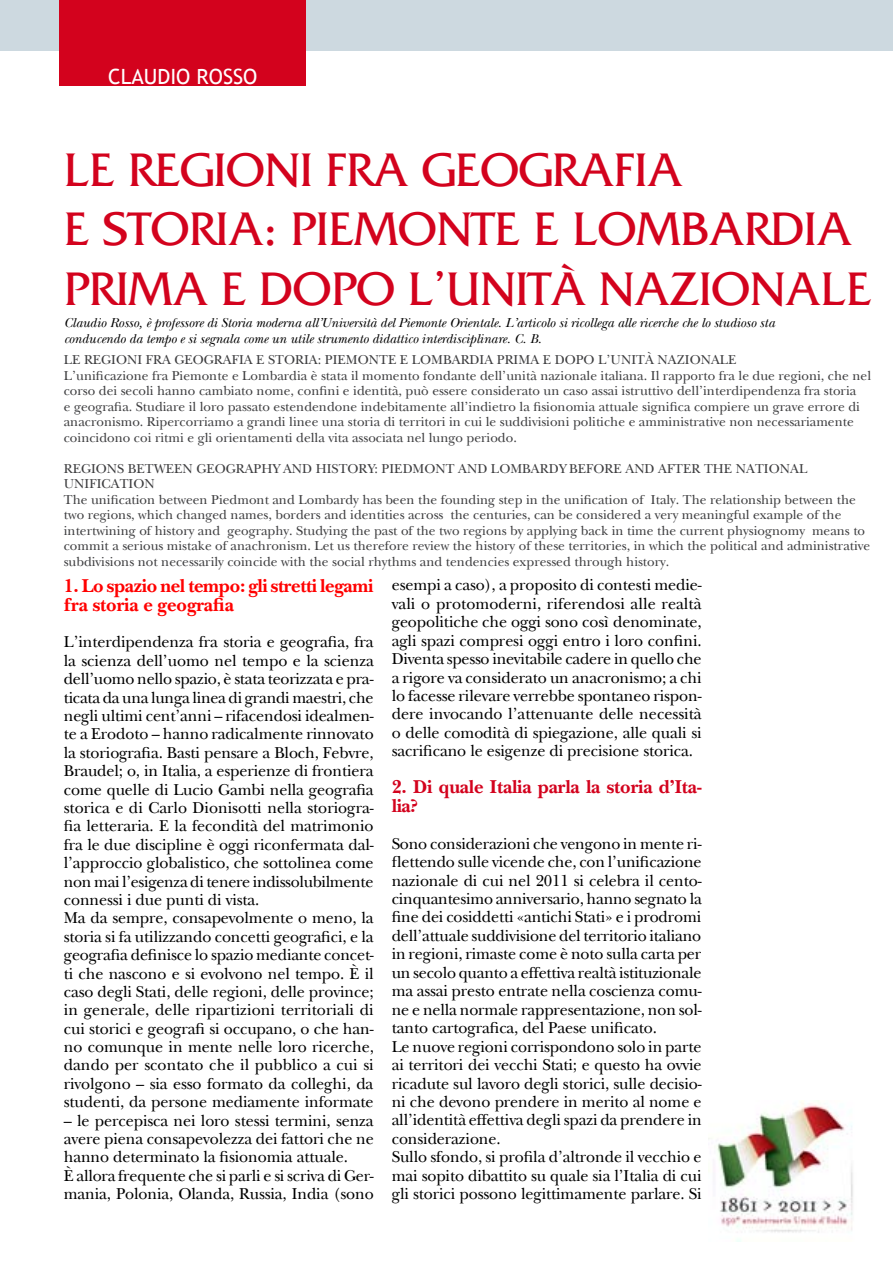
<style>
.page{position:relative;width:893px;height:1263px;background:#fff}
.page>*{position:absolute;margin:0;border:0;box-sizing:border-box;transform-origin:0 0}
.t1{font:49.5px/59.4px "Friz Quadrata";letter-spacing:-.005em;color:#d3021d}
.t2{font:21px "Trebuchet MS";color:#fff}
.t3{font:700 19.5px/18.5px "New Baskerville";letter-spacing:-.02em;color:#f00}
.t4{font:700 19.5px/18.5px "New Baskerville";letter-spacing:-.01em;color:#d3021d}
.t5{font:16.5px/18.5px "New Baskerville";letter-spacing:-.005em;color:#000}
.t6{font:13.5px/15.6px "New Baskerville";color:#3e3e40}
.t7{font:italic 13.5px/15.5px "New Baskerville";color:#000}
</style>
<div class="page">
<img style="left:708px;top:1101px;width:145px;height:141px">
<div style="left:0;top:0;width:893px;height:51px;background:#cdd9e0"></div>
<div style="left:60px;top:0;width:246px;height:86px;background:#d3021d"></div>
<svg style="left:831px;top:1189px;width:12px;height:10px"></svg>
<p class="t2" style="left:108px;top:64px;width:151px">CLAUDIO ROSSO</p>
<h1 class="t1" style="left:64px;top:139px;width:809px">LE REGIONI FRA GEOGRAFIA<br>E STORIA: PIEMONTE E LOMBARDIA<br>PRIMA E DOPO l’UNITÀ NAZIONALE</h1>
<p class="t7" style="left:64px;top:315px;width:712px">Claudio Rosso, è professore di Storia moderna all’Università del Piemonte Orientale. L’articolo si ricollega alle ricerche che lo studioso sta conducendo da tempo e si segnala come un utile strumento didattico interdisciplinare. C. B.</p>
<p class="t6" style="left:64px;top:352px;width:809px">LE REGIONI FRA GEOGRAFIA E STORIA: PIEMONTE E LOMBARDIA PRIMA E DOPO l ’UNITÀ NAZIONALE<br>L’unificazione fra Piemonte e Lombardia è stata il momento fondante dell’unità nazionale italiana. Il rapporto fra le due regioni, che nel corso dei secoli hanno cambiato nome, confini e identità, può essere considerato un caso assai istruttivo dell’interdipendenza fra storia<br>e geografia. Studiare il loro passato estendendone indebitamente all’indietro la fisionomia attuale significa compiere un grave errore di anacronismo. Ripercorriamo a grandi linee una storia di territori in cui le suddivisioni politiche e amministrative non necessariamente coincidono coi ritmi e gli orientamenti della vita associata nel lungo periodo.</p>
<p class="t6" style="left:64px;top:461px;width:19px">Regions</p>
<p class="t6" style="left:128px;top:461px;width:10px">bet</p>
<p class="t6" style="left:154px;top:461px;width:22px">ween</p>
<p class="t6" style="left:196px;top:461px;width:21px">Geograp</p>
<p class="t6" style="left:261px;top:461px;width:33px">hy and</p>
<p class="t6" style="left:316px;top:461px;width:10px">Histor</p>
<p class="t6" style="left:368px;top:461px;width:33px">y: Piedmont</p>
<p class="t6" style="left:458px;top:461px;width:11px">and</p>
<p class="t6" style="left:491px;top:461px;width:20px">Lombard</p>
<p class="t6" style="left:559px;top:461px;width:21px">y before</p>
<p class="t6" style="left:625px;top:461px;width:11px">and</p>
<p class="t6" style="left:658px;top:461px;width:10px">after</p>
<p class="t6" style="left:704px;top:461px;width:42px">thenational</p>
<p class="t6" style="left:64px;top:476px;width:808px">unification<br>The unification between Piedmont and Lombardy has been the founding step in the unification of Italy. The relationship between the two regions, which changed names, borders and identities across the centuries, can be considered a very meaningful example of the intertwining of history and geography. Studying the past of the two regions by applying back in time the current physiognomy means to commit a serious mistake of anachronism. Let us therefore review the history of these territories, in which the political and administrative subdivisions not necessarily coincide with the social rhythms and tendencies expressed through history.</p>
<p class="t3" style="left:64px;top:577px;width:311px">1. Lo spazio nel tempo: gli stretti legami fra storia e geografia</p>
<p class="t5" style="left:64px;top:633px;width:312px">L’interdipendenza fra storia e geografia, fra la scienza dell’uomo nel tempo e la scienza dell’uomo nello spazio, è stata teorizzata e pra&shy;ticata da una lunga linea di grandi maestri, che negli ultimi cent’anni – rifacendosi idealmen&shy;te a Erodoto – hanno radicalmente rinnovato la storiografia. Basti pensare a Bloch, Febvre, Braudel; o, in Italia, a esperienze di frontiera come quelle di Lucio Gambi nella geografia storica e di Carlo Dionisotti nella storiogra&shy;fia letteraria. E la fecondità del matrimonio fra le due discipline è oggi riconfermata dal&shy;l’approccio globalistico, che sottolinea come non mai l’esigenza di tenere indissolubilmente connessi i due punti di vista.<br>Ma da sempre, consapevolmente o meno, la storia si fa utilizzando concetti geografici, e la geografia definisce lo spazio mediante concet&shy;ti che nascono e si evolvono nel tempo. È il caso degli Stati, delle regioni, delle province; in generale, delle ripartizioni territoriali di cui storici e geografi si occupano, o che han&shy;no comunque in mente nelle loro ricerche, dando per scontato che il pubblico a cui si rivolgono – sia esso formato da colleghi, da studenti, da persone mediamente informate</p>
<p class="t5" style="left:64px;top:1111px;width:311px">– le percepisca nei loro stessi termini, senza avere piena consapevolezza dei fattori che ne hanno determinato la fisionomia attuale.<br>È allora frequente che si parli e si scriva di Ger&shy;mania, Polonia, Olanda, Russia, India (sono</p>
<p class="t5" style="left:392px;top:576px;width:311px;text-align:justify">esempi a caso), a proposito di contesti medie&shy;vali o protomoderni, riferendosi alle realtà geopolitiche che oggi sono così denominate, agli spazi compresi oggi entro i loro confini.<br>Diventa spesso inevitabile cadere in quello che a rigore va considerato un anacronismo; a chi lo facesse rilevare verrebbe spontaneo rispon&shy;dere invocando l’attenuante delle necessità o delle comodità di spiegazione, alle quali si sacrificano le esigenze di precisione storica.</p>
<p class="t4" style="left:392px;top:778px;width:311px">2. Di quale Italia parla la storia d’Ita&shy;lia?</p>
<p class="t5" style="left:392px;top:834px;width:312px">Sono considerazioni che vengono in mente ri&shy;flettendo sulle vicende che, con l’unificazione nazionale di cui nel 2011 si celebra il cento&shy;cinquantesimo anniversario, hanno segnato la fine dei cosiddetti «antichi Stati» e i prodromi dell’attuale suddivisione del territorio italiano in regioni, rimaste come è noto sulla carta per un secolo quanto a effettiva realtà istituzionale ma assai presto entrate nella coscienza comu&shy;ne e nella normale rappresentazione, non sol&shy;tanto cartografica, del Paese unificato.<br>Le nuove regioni corrispondono solo in parte ai territori dei vecchi Stati; e questo ha ovvie ricadute sul lavoro degli storici, sulle decisio&shy;ni che devono prendere in merito al nome e all’identità effettiva degli spazi da prendere in considerazione.<br>Sullo sfondo, si profila d’altronde il vecchio e mai sopito dibattito su quale sia l’Italia di cui gli storici possono legittimamente parlare. Si</p>
</div>
